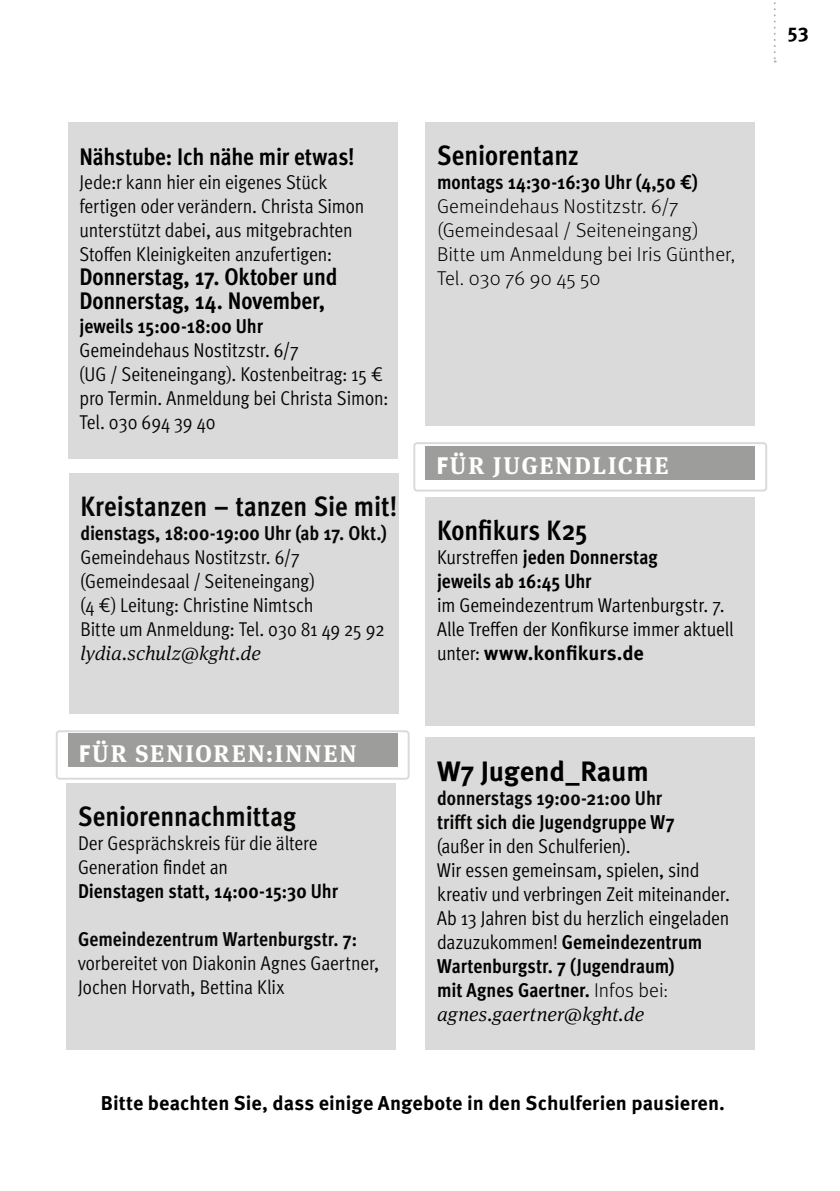
<style>
.page{position:relative;width:840px;height:1191px;background:#fff}
.page>*{position:absolute;margin:0;border:0;box-sizing:border-box;transform-origin:0 0}
.t1{font:700 condensed 28px "Meta Pro";letter-spacing:-.005em;color:#060605}
.t2{font:700 condensed 28px "Meta Pro";color:#000}
.t3{font:700 28px "Meta Pro";letter-spacing:-.005em;color:#000}
.t4{font:700 condensed 24px/24px "Meta Pro";letter-spacing:-.01em;color:#000}
.t5{font:700 24px "Meta Serif Pro";letter-spacing:.08em;color:#fff}
.t6{font:20px/24px "Meta Pro Cond Norm";letter-spacing:-.005em;color:#060605}
.t7{font:20px/24px "Meta Pro Cond Norm";letter-spacing:-.005em;color:#000}
.t8{font:700 condensed 20px/24px "Meta Pro";color:#000}
.t9{font:700 condensed 20px/24px "Meta Pro";color:#060605}
.t10{font:300 20px/24px "Meta Pro";color:#000}
.t11{font:700 20px "Meta Pro";color:#000}
.t12{font:italic 300 20px "Meta Serif Pro";color:#000}
.t13{font:italic 300 20px "Meta Serif Pro";color:#060605}
.s1{font-family:"Meta Headline Pro"}
.s2{color:#000}
.s3{font-family:"Meta Pro Cond Norm";font-weight:400;font-stretch:normal}
.s4{font-family:"Meta Pro Cond Norm";font-weight:400}
.s5{font-weight:300;font-stretch:normal}
</style>
<div class="page">
<svg style="left:773px;top:2px;width:2px;height:60px"></svg>
<div style="left:68px;top:123px;width:329px;height:336px;background:#dadada"></div>
<div style="left:67px;top:783px;width:328px;height:266px;background:#dadada"></div>
<div style="left:69px;top:473px;width:329px;height:240px;background:#dadada"></div>
<div style="left:68px;top:733px;width:329px;height:34px;background:#9d9d9c"></div>
<div style="left:56px;top:730px;width:353px;height:49px;border:2px solid #dadada;border-radius:3px"></div>
<div style="left:425px;top:122px;width:329px;height:303px;background:#dadada"></div>
<div style="left:425px;top:446px;width:329px;height:34px;background:#9d9d9c"></div>
<div style="left:413px;top:442px;width:353px;height:49px;border:2px solid #dadada;border-radius:3px"></div>
<div style="left:425px;top:497px;width:329px;height:228px;background:#dadada"></div>
<div style="left:425px;top:737px;width:329px;height:312px;background:#dadada"></div>
<p class="t4" style="left:79px;top:143px;width:276px">Nähstube: Ich nähe mir etwas!</p>
<p class="t6" style="left:79px;top:168px;width:286px">Jede:r kann hier ein eigenes Stück fertigen oder verändern. Christa Simon unterstützt dabei, aus mitgebrachten Stoffen Kleinigkeiten anzufertigen:</p>
<p class="t4" style="left:79px;top:263px;width:259px">Donnerstag, 17. Oktober und<br>Donnerstag, 14. November,</p>
<p class="t8" style="left:79px;top:313px;width:185px">jeweils 15:00-18:00 Uhr</p>
<p class="t7" style="left:79px;top:336px;width:221px">Gemeindehaus Nostitzstr. 6/7</p>
<p class="t6" style="left:79px;top:360px;width:310px">(UG / Seiteneingang). Kostenbeitrag: 15 € pro Termin. Anmeldung bei Christa Simon:<br>Tel. 030 694 39 40</p>
<h1 class="t1" style="left:80px;top:484px;width:318px">Kreistanzen – tanzen Sie mit!</h1>
<p class="t9" style="left:80px;top:519px;width:307px">dienstags, 18:00-19:00 Uhr (ab 17. Okt.)</p>
<p class="t6" style="left:80px;top:543px;width:305px">Gemeindehaus Nostitzstr. 6/7 (Gemeindesaal / Seiteneingang)<br>(4 €) Leitung: Christine Nimtsch<br>Bitte um Anmeldung: Tel. 030 81 49 25 92</p>
<p class="t13" style="left:80px;top:638px;width:182px">lydia.schulz@kght.de</p>
<p class="t5" style="left:79px;top:734px;width:278px"><span class="s1">F</span>ÜR SENIOREN:INNEN</p>
<h1 class="t1" style="left:78px;top:794px;width:219px">Seniorennachmittag</h1>
<p class="t6" style="left:78px;top:829px;width:241px">Der Gesprächskreis für die ältere<br>Ge<span class="s2">neration findet an</span></p>
<p class="t8" style="left:78px;top:878px;width:261px">Dienstagen statt, 14:00-15:30 Uhr</p>
<p class="t9" style="left:78px;top:926px;width:280px">Gemeindezentrum Wartenburgstr. 7:</p>
<p class="t6" style="left:78px;top:949px;width:303px">vorbereitet von Diakonin Agnes Gaertner,<br>Jochen Horvath, Bettina Klix</p>
<h1 class="t2" style="left:437px;top:134px;width:143px">Seniorentanz</h1>
<p class="t8" style="left:437px;top:169px;width:262px">montags 14:30-16:30 Uhr (4,50 €)</p>
<p class="t10" style="left:437px;top:193px;width:299px">Gemeindehaus Nostitzstr. 6/7 (Gemeindesaal / Seiteneingang)<br>Bitte um Anmeldung bei Iris Günther,<br>Tel. 030 76 90 45 50</p>
<p class="t5" style="left:437px;top:446px;width:233px"><span class="s1">F</span>ÜR JUGENDLICHE</p>
<h1 class="t2" style="left:437px;top:509px;width:152px">Konfikurs K25</h1>
<p class="t8" style="left:437px;top:544px;width:222px"><span class="s3">Kurstreffen</span> jeden Donnerstag jeweils ab 16:45 Uhr</p>
<p class="t7" style="left:437px;top:592px;width:298px">im Gemeindezentrum Wartenburgstr. 7.<br>Alle Treffen der Konfikurse immer aktuell</p>
<p class="t11" style="left:437px;top:637px;width:208px"><span class="s4">unter:</span> www.konfikurs.de</p>
<h1 class="t3" style="left:437px;top:749px;width:213px">W7 Jugend_Raum</h1>
<p class="t9" style="left:437px;top:784px;width:239px">donnerstags 19:00-21:00 Uhr trifft sic<span class="s2">h die Jugendgruppe W7</span></p>
<p class="t7" style="left:437px;top:832px;width:294px">(außer in den Schulferien).<br>Wir essen gemeinsam, spielen, sind kreativ und verbringen Zeit miteinander.<br>Ab 13 Jahren bist du herzlich eingeladen</p>
<p class="t8" style="left:437px;top:928px;width:267px"><span class="s3">dazuzukommen!</span> Gemeindezentrum<br>Wartenburgstr. 7 (Jugendraum) mit Agnes Gaertner. <span class="s5">Infos bei:</span></p>
<p class="t12" style="left:437px;top:999px;width:208px">agnes.gaertner@kght.de</p>
<p class="t11" style="left:101px;top:1087px;width:625px">Bitte beachten Sie, dass einige Angebote in den Schulferien pausieren.</p>
<p class="t11" style="left:787px;top:15px;width:23px">53</p>
</div>
